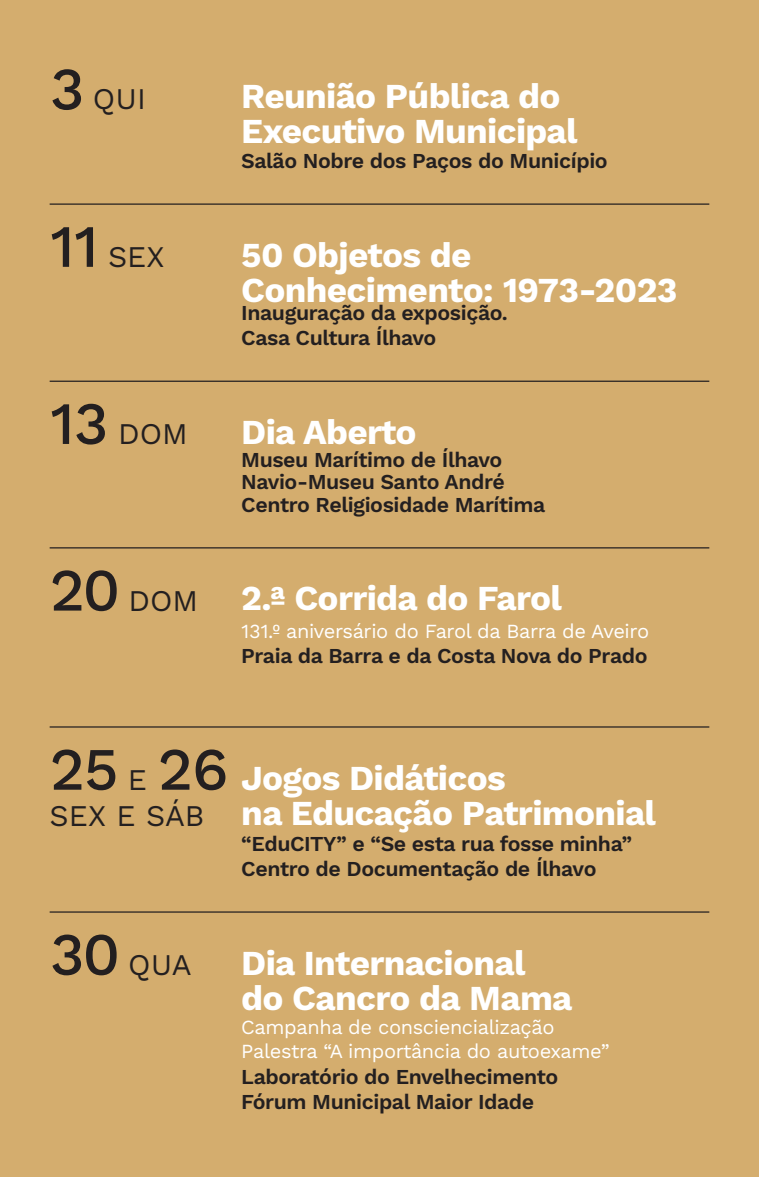
<style>
.page{position:relative;width:759px;height:1177px;background:#fff}
.page>*{position:absolute;margin:0;border:0;box-sizing:border-box;transform-origin:0 0}
.t1{font:500 60px "Work Sans";color:#231f20}
.t2{font:700 35px/35px "Work Sans";letter-spacing:-.02em;color:#fff}
.t3{font:30px "Work Sans";color:#231f20}
.t4{font:600 21.25px/25.5px "Work Sans";letter-spacing:-.02em;color:#231f20}
.t5{font:20px/24px "Work Sans";letter-spacing:-.02em;color:#fff}
.s1{font-weight:500;font-size:60px}
.s2{font-weight:500;font-size:60px;color:#231f20}
.s3{font-weight:400;font-size:30px;color:#231f20}
.s4{font-weight:400;font-size:30px}
</style>
<div class="page">
<div style="left:0;top:0;width:758px;height:1176px;background:#d4ad6e"></div>
<hr style="left:50px;top:726px;width:659px;height:1px;background:#231f20">
<hr style="left:50px;top:547px;width:659px;height:1px;background:#231f20">
<hr style="left:50px;top:203px;width:659px;height:2px;background:#231f20">
<hr style="left:50px;top:380px;width:659px;height:2px;background:#231f20">
<hr style="left:50px;top:911px;width:659px;height:1px;background:#231f20">
<h3 class="t3" style="left:50px;top:81px;width:98px"><span class="s1">3</span> QUI</h3>
<h3 class="t3" style="left:50px;top:239px;width:116px"><span class="s1">11</span> SEX</h3>
<h3 class="t3" style="left:50px;top:416px;width:140px"><span class="s1">13</span> DOM</h3>
<h2 class="t2" style="left:241px;top:80px;width:338px">Reunião Pública do<br>Executivo Municipal</h2>
<p class="t4" style="left:241px;top:149px;width:368px">Salão Nobre dos Paços do Município</p>
<h2 class="t2" style="left:241px;top:239px;width:437px">50 Objetos de<br>Conhecimento: 1973-2023</h2>
<p class="t4" style="left:241px;top:301px;width:268px">Inauguração da exposição.<br>Casa Cultura Ílhavo</p>
<h2 class="t2" style="left:241px;top:416px;width:177px">Dia Aberto</h2>
<p class="t4" style="left:241px;top:449px;width:305px;line-height:22.5px">Museu Marítimo de Ílhavo<br>Navio-Museu Santo André<br>Centro Religiosidade Marítima</p>
<h2 class="t2" style="left:50px;top:582px;width:513px"><span class="s2">20</span> <span class="s3">DOM</span> 2.ª Corrida do Farol</h2>
<p class="t5" style="left:241px;top:620px;width:409px">131.º aniversário do Farol da Barra de Aveiro</p>
<p class="t4" style="left:241px;top:644px;width:407px">Praia da Barra e da Costa Nova do Prado</p>
<h1 class="t1" style="left:50px;top:734px;width:180px">25 <span class="s4">E</span> 26</h1>
<h3 class="t3" style="left:50px;top:797px;width:156px">SEX E SÁB</h3>
<h2 class="t2" style="left:241px;top:762px;width:416px">Jogos Didáticos<br>na Educação Patrimonial</h2>
<p class="t4" style="left:241px;top:831px;width:392px">“EduCITY” e “Se esta rua fosse minha”<br>Centro de Documentação de Ílhavo</p>
<h3 class="t3" style="left:50px;top:946px;width:143px"><span class="s1">30</span> QUA</h3>
<h2 class="t2" style="left:241px;top:947px;width:333px">Dia Internacional do Cancro da Mama</h2>
<p class="t5" style="left:241px;top:1016px;width:369px">Campanha de consciencialização<br>Palestra “A importância do autoexame”</p>
<p class="t4" style="left:241px;top:1064px;width:318px">Laboratório do Envelhecimento<br>Fórum Municipal Maior Idade</p>
</div>
